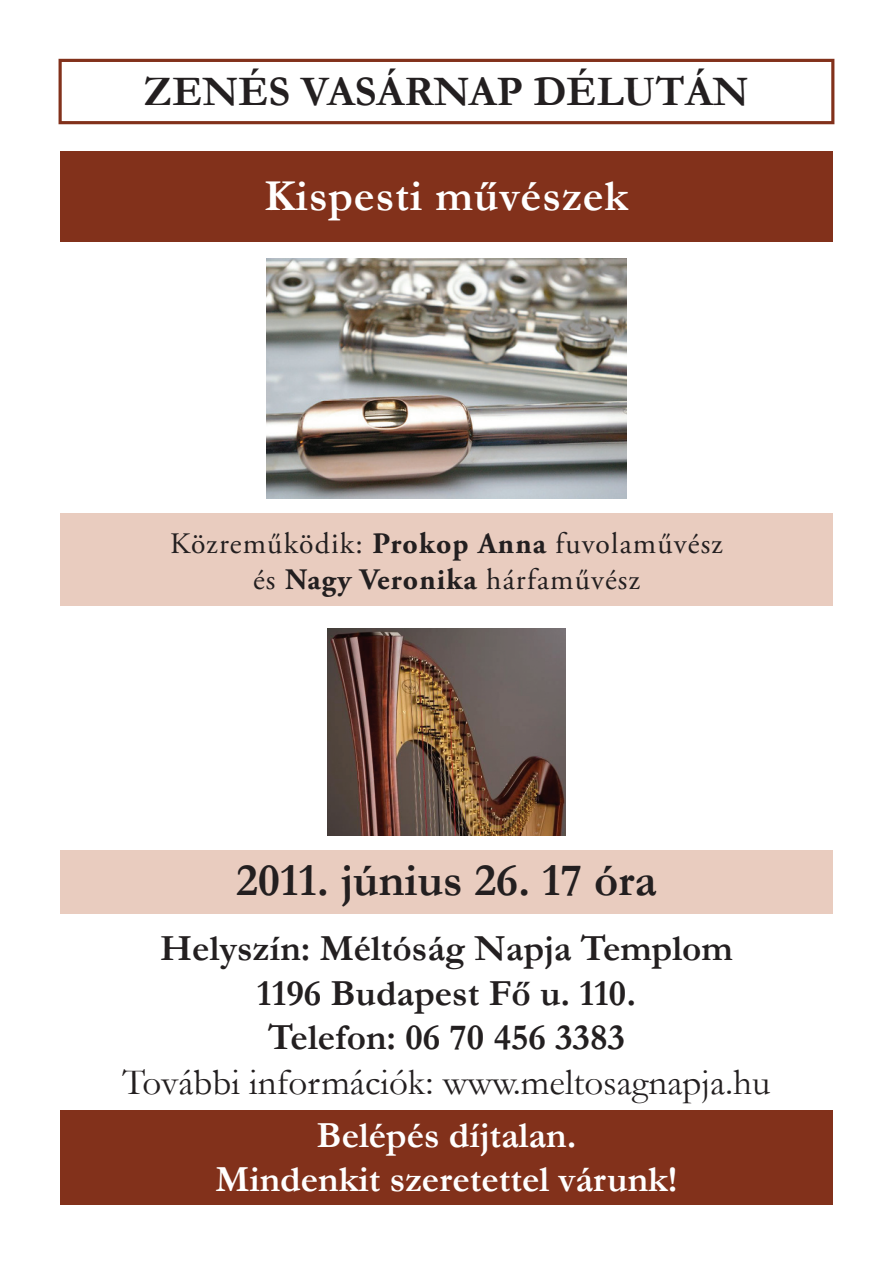
<style>
.page{position:relative;width:893px;height:1263px;background:#fff}
.page>*{position:absolute;margin:0;border:0;box-sizing:border-box;transform-origin:0 0}
.t1{font:700 46.65px "Garamond";color:#231f20}
.t2{font:700 44.55px "Garamond";letter-spacing:.02em;color:#fff}
.t3{font:700 42.45px "Garamond";color:#231f20}
.t4{font:700 37.2px/44.5px "Garamond";color:#231f20;text-align:center}
.t5{font:700 37.2px/44.5px "Garamond";color:#fff;text-align:center}
.t6{font:29.7px/35.7px "Adobe Garamond Pro";letter-spacing:.04em;color:#231f20;text-align:center}
.s1{font-weight:700}
.s2{font-weight:400}
</style>
<div class="page">
<div style="left:60px;top:152px;width:773px;height:90px;background:#82311b"></div>
<div style="left:60px;top:850px;width:773px;height:63px;background:#e9ccbf"></div>
<div style="left:60px;top:1110px;width:773px;height:95px;background:#82311b"></div>
<div style="left:59px;top:59px;width:775px;height:65px;border:3px solid #82311b"></div>
<div style="left:60px;top:513px;width:773px;height:93px;background:#e9ccbf"></div>
<img style="left:266px;top:259px;width:361px;height:239px">
<img style="left:327px;top:628px;width:238px;height:208px">
<p class="t3" style="left:144px;top:63px;width:606px">Zenés vasárnap délután</p>
<p class="t2" style="left:265px;top:166px;width:365px">Kispesti művészek</p>
<p class="t6" style="left:170px;top:527px;width:554px">Közreműködik: <span class="s1">Prokop Anna</span> fuvolaművész és <span class="s1">Nagy Veronika</span> hárfaművész</p>
<p class="t1" style="left:236px;top:849px;width:422px">2011. június 26. 17 óra</p>
<p class="t4" style="left:123px;top:926px;width:649px">Helyszín: Méltóság Napja Templom<br>1196 Budapest Fő u. 110.<br>Telefon: 06 70 456 3383<br><span class="s2">További információk: www.meltosagnapja.hu</span></p>
<p class="t5" style="left:215px;top:1113px;width:464px">Belépés díjtalan.<br>Mindenkit szeretettel várunk!</p>
</div>
